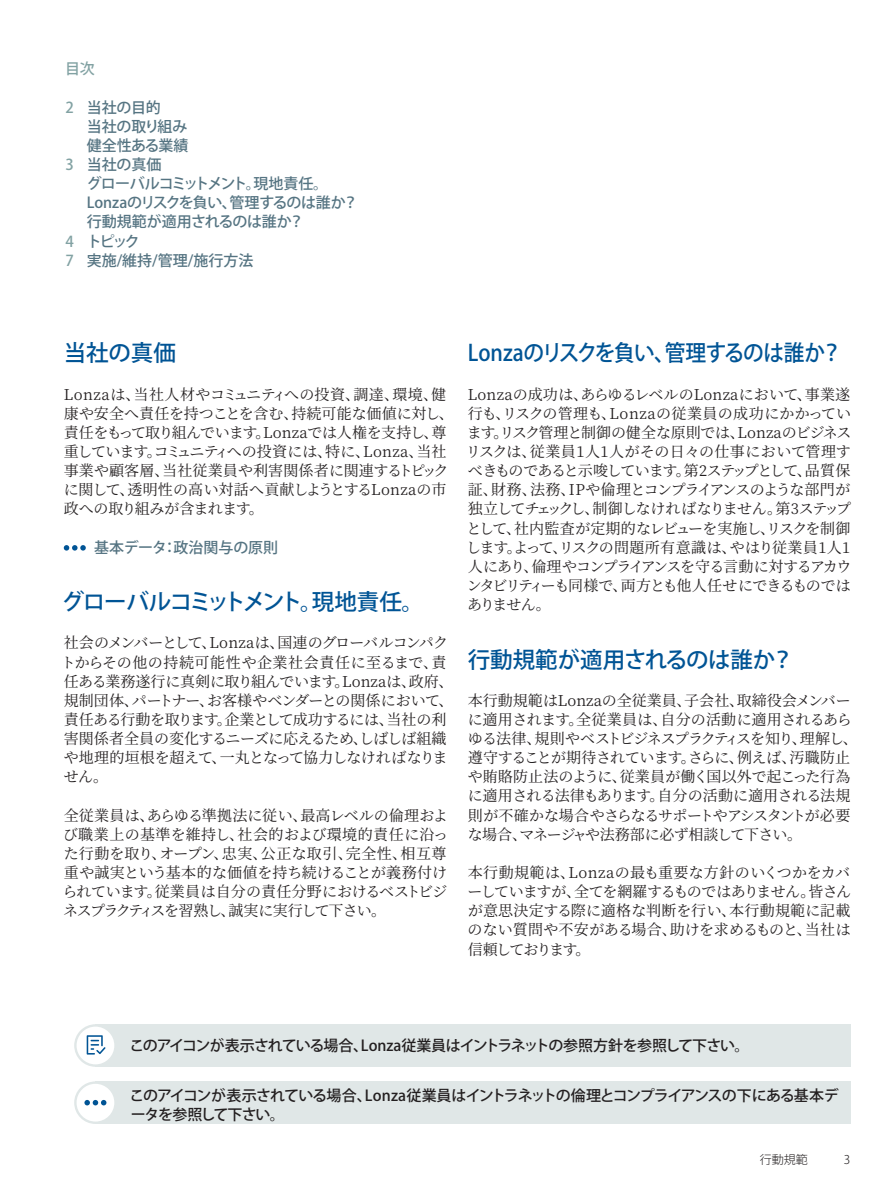
<style>
.page{position:relative;width:893px;height:1191px;background:#fff}
.page>*{position:absolute;margin:0;border:0;box-sizing:border-box;transform-origin:0 0}
.Title_15pt{font:500 22.5px "Koz Go Pro";letter-spacing:-.02em;color:#005495;scale:.92 1}
.Title_15pt-2{font:500 22.5px "Koz Go Pro";letter-spacing:-.065em;color:#005495}
.Title_15pt-3{font:500 22.5px "Koz Go Pro";color:#005495}
.Title_15pt-4{font:500 22.5px "Koz Go Pro";letter-spacing:-.02em;color:#005495}
.Body_Copy_Garamond{font:15px/19.2px "Source Han Serif";letter-spacing:-.015em;color:#231f20}
.Body_Copy_Garamond-2{font:500 15px/19.2px "Koz Go Pro";letter-spacing:-.06em;color:#231f20}
.t1{font:500 15px "Koz Go Pro";letter-spacing:-.01em;color:#557482}
.t2{font:500 15px "Koz Go Pro";letter-spacing:-.065em;color:#557482}
.Subtitle_10pt{font:500 15px "Koz Go Pro";color:#82a2a3}
.t3{font:300 12px "Koz Go Pro";color:#231f20}
.s1{color:#82a2a3}
</style>
<div class="page">
<div style="left:95px;top:1024px;width:755px;height:42px;background:#e0e7e7"></div>
<div style="left:95px;top:1081px;width:755px;height:43px;background:#e0e7e7"></div>
<svg style="left:64px;top:545px;width:22px;height:5px"></svg>
<svg style="left:75px;top:1025px;width:41px;height:40px"></svg>
<div style="left:74px;top:1024px;width:43px;height:42px;border:2px solid #e0e7e7;border-radius:50%"></div>
<svg style="left:87px;top:1035px;width:19px;height:19px"></svg>
<div style="left:75px;top:1082px;width:41px;height:40px;background:#fff;border-radius:50%"></div>
<div style="left:74px;top:1081px;width:43px;height:43px;border:2px solid #e0e7e7;border-radius:50%"></div>
<svg style="left:84px;top:1100px;width:22px;height:5px"></svg>
<p class="Subtitle_10pt" style="left:65px;top:59px;width:31px">目次</p>
<p class="t1" style="left:65px;top:98px;width:97px"><span class="s1">2</span> 当社の目的</p>
<p class="t1" style="left:87px;top:117px;width:102px">当社の取り組み</p>
<p class="t1" style="left:87px;top:136px;width:103px">健全性ある業績</p>
<p class="t1" style="left:65px;top:155px;width:97px"><span class="s1">3</span> 当社の真価</p>
<p class="t2" style="left:87px;top:174px;width:243px">グローバルコミットメント。現地責任。</p>
<p class="t1" style="left:87px;top:193px;width:273px">Lonzaのリスクを負い、管理するのは誰か？</p>
<p class="t1" style="left:87px;top:212px;width:219px">行動規範が適用されるのは誰か？</p>
<p class="t1" style="left:65px;top:231px;width:76px"><span class="s1">4</span> トピック</p>
<p class="t1" style="left:65px;top:251px;width:189px"><span class="s1">7</span> 実施/維持/管理/施行方法</p>
<p class="Title_15pt-4" style="left:64px;top:339px;width:114px">当社の真価</p>
<p class="Body_Copy_Garamond" style="left:64px;top:385px;width:391px">Lonzaは、当社人材やコミュニティへの投資、調達、環境、健康や安全へ責任を持つことを含む、持続可能な価値に対し、責任をもって取り組んでいます。Lonzaでは人権を支持し、尊重しています。コミュニティへの投資には、特に、Lonza、当社事業や顧客層、当社従業員や利害関係者に関連するトピックに関して、透明性の高い対話へ貢献しようとするLonzaの市政への取り組みが含まれます。</p>
<p class="t1" style="left:94px;top:537px;width:185px">基本データ：政治関与の原則</p>
<p class="Title_15pt-2" style="left:62px;top:587px;width:364px">グローバルコミットメント。現地責任。</p>
<p class="Body_Copy_Garamond" style="left:61px;top:633px;width:394px">社会のメンバーとして、Lonzaは、国連のグローバルコンパクトからその他の持続可能性や企業社会責任に至るまで、責任ある業務遂行に真剣に取り組んでいます。Lonzaは、政府、規制団体、パートナー、お客様やベンダーとの関係において、責任ある行動を取ります。企業として成功するには、当社の利害関係者全員の変化するニーズに応えるため、しばしば組織や地理的垣根を超えて、一丸となって協力しなければなりません。</p>
<p class="Body_Copy_Garamond" style="left:62px;top:806px;width:387px;text-align:justify">全従業員は、あらゆる準拠法に従い、最高レベルの倫理および職業上の基準を維持し、社会的および環境的責任に沿った行動を取り、オープン、忠実、公正な取引、完全性、相互尊重や誠実という基本的な価値を持ち続けることが義務付けられています。従業員は自分の責任分野におけるベストビジネスプラクティスを習熟し、誠実に実行して下さい。</p>
<p class="Title_15pt" style="left:468px;top:339px;width:409px">Lonzaのリスクを負い、管理するのは誰か？</p>
<p class="Body_Copy_Garamond" style="left:466px;top:385px;width:387px;text-align:justify">Lonzaの成功は、あらゆるレベルのLonzaにおいて、事業遂行も、リスクの管理も、Lonzaの従業員の成功にかかっています。リスク管理と制御の健全な原則では、Lonzaのビジネスリスクは、従業員1人1人がその日々の仕事において管理すべきものであると示唆しています。第2ステップとして、品質保証、財務、法務、IPや倫理とコンプライアンスのような部門が独立してチェックし、制御しなければなりません。第3ステップとして、社内監査が定期的なレビューを実施し、リスクを制御します。よって、リスクの問題所有意識は、やはり従業員1人1人にあり、倫理やコンプライアンスを守る言動に対するアカウンタビリティーも同様で、両方とも他人任せにできるものではありません。</p>
<p class="Title_15pt-3" style="left:468px;top:645px;width:328px">行動規範が適用されるのは誰か？</p>
<p class="Body_Copy_Garamond" style="left:468px;top:691px;width:392px">本行動規範はLonzaの全従業員、子会社、取締役会メンバーに適用されます。全従業員は、自分の活動に適用されるあらゆる法律、規則やベストビジネスプラクティスを知り、理解し、遵守することが期待されています。さらに、例えば、汚職防止や賄賂防止法のように、従業員が働く国以外で起こった行為に適用される法律もあります。自分の活動に適用される法規則が不確かな場合やさらなるサポートやアシスタントが必要な場合、マネージャや法務部に必ず相談して下さい。</p>
<p class="Body_Copy_Garamond" style="left:468px;top:863px;width:385px;text-align:justify">本行動規範は、Lonzaの最も重要な方針のいくつかをカバーしていますが、全てを網羅するものではありません。皆さんが意思決定する際に適格な判断を行い、本行動規範に記載のない質問や不安がある場合、助けを求めるものと、当社は信頼しております。</p>
<p class="Body_Copy_Garamond-2" style="left:130px;top:1037px;width:621px">このアイコンが表示されている場合、Lonza従業員はイントラネットの参照方針を参照して下さい。</p>
<p class="Body_Copy_Garamond-2" style="left:130px;top:1086px;width:711px">このアイコンが表示されている場合、Lonza従業員はイントラネットの倫理とコンプライアンスの下にある基本データを参照して下さい。</p>
<p class="t3" style="left:760px;top:1151px;width:49px">行動規範</p>
<p class="t3" style="left:844px;top:1151px;width:8px">3</p>
</div>
